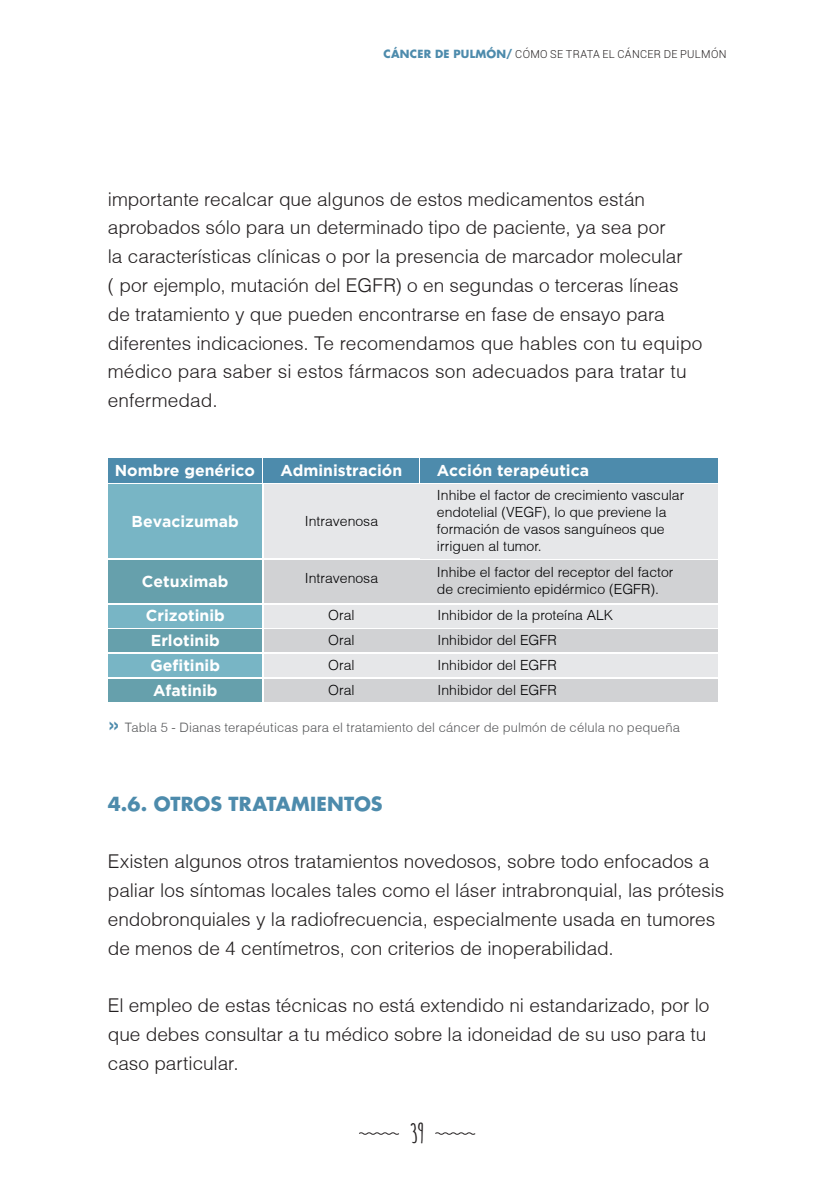
<style>
.page{position:relative;width:840px;height:1191px;background:#fff}
.page>*{position:absolute;margin:0;border:0;box-sizing:border-box;transform-origin:0 0}
.t1{font:700 26px "Amatic SC";color:#231f20}
.t2{font:300 19px/28.8px "Helvetica";color:#231f20}
.t3{font:700 19px "Futura";color:#4d8bac}
.t4{font:700 15.8px/34.6px "Gotham";color:#fff}
.t5{font:300 14px/16.8px "Helvetica";color:#000001}
.t6{font:300 13px "Helvetica";letter-spacing:.01em;color:#57585a}
.t7{font:300 11px "Roboto";letter-spacing:.025em;color:#231f20}
.s1{font-family:"Futura";font-weight:700;color:#4d8bac}
.s2{font-weight:700;font-size:22px;color:#4d8bac}
</style>
<div class="page">
<svg style="left:359px;top:1132px;width:40px;height:3px"></svg>
<svg style="left:435px;top:1132px;width:40px;height:3px"></svg>
<div style="left:264px;top:484px;width:155px;height:74px;background:#e6e7e9"></div>
<div style="left:420px;top:484px;width:297px;height:74px;background:#e6e7e9"></div>
<div style="left:108px;top:484px;width:154px;height:74px;background:#78b5c5"></div>
<div style="left:264px;top:560px;width:155px;height:42px;background:#d1d2d4"></div>
<div style="left:420px;top:560px;width:297px;height:43px;background:#d1d2d4"></div>
<div style="left:108px;top:560px;width:154px;height:42px;background:#66a0ac"></div>
<div style="left:264px;top:604px;width:155px;height:23px;background:#e6e7e9"></div>
<div style="left:420px;top:604px;width:297px;height:23px;background:#e6e7e9"></div>
<div style="left:108px;top:604px;width:154px;height:23px;background:#78b5c5"></div>
<div style="left:264px;top:654px;width:155px;height:23px;background:#e6e7e9"></div>
<div style="left:420px;top:654px;width:297px;height:23px;background:#e6e7e9"></div>
<div style="left:108px;top:654px;width:154px;height:23px;background:#78b5c5"></div>
<div style="left:264px;top:629px;width:155px;height:23px;background:#d1d2d4"></div>
<div style="left:420px;top:629px;width:297px;height:23px;background:#d1d2d4"></div>
<div style="left:108px;top:629px;width:154px;height:23px;background:#66a0ac"></div>
<div style="left:264px;top:679px;width:155px;height:23px;background:#d1d2d4"></div>
<div style="left:420px;top:679px;width:297px;height:23px;background:#d1d2d4"></div>
<div style="left:108px;top:679px;width:154px;height:23px;background:#66a0ac"></div>
<div style="left:264px;top:458px;width:154px;height:24px;background:#4d8bac"></div>
<div style="left:420px;top:458px;width:297px;height:24px;background:#4d8bac"></div>
<div style="left:108px;top:458px;width:154px;height:24px;background:#4d8bac"></div>
<p class="t7" style="left:383px;top:46px;width:344px"><span class="s1">CÁNCER DE PULMÓN/</span> CÓMO SE TRATA EL CÁNCER DE PULMÓN</p>
<p class="t2" style="left:108px;top:184px;width:595px">importante recalcar que algunos de estos medicamentos están aprobados sólo para un determinado tipo de paciente, ya sea por<br>la características clínicas o por la presencia de marcador molecular<br>( por ejemplo, mutación del EGFR) o en segundas o terceras líneas de tratamiento y que pueden encontrarse en fase de ensayo para diferentes indicaciones. Te recomendamos que hables con tu equipo médico para saber si estos fármacos son adecuados para tratar tu enfermedad.</p>
<p class="t4" style="left:115px;top:452px;width:142px">Nombre genérico</p>
<p class="t4" style="left:280px;top:452px;width:123px">Administración</p>
<p class="t4" style="left:436px;top:452px;width:154px">Acción terapéutica</p>
<p class="t4" style="left:131px;top:503px;width:109px">Bevacizumab</p>
<p class="t4" style="left:142px;top:563px;width:88px">Cetuximab<br>Crizotinib</p>
<p class="t5" style="left:305px;top:512px;width:75px">Intravenosa</p>
<p class="t5" style="left:436px;top:486px;width:249px">Inhibe el factor de crecimiento vascular endotelial (VEGF), lo que previene la formación de vasos sanguíneos que irriguen al tumor.</p>
<p class="t5" style="left:305px;top:570px;width:75px">Intravenosa</p>
<p class="t5" style="left:436px;top:563px;width:238px">Inhibe el factor del receptor del factor de crecimiento epidérmico (EGFR).</p>
<p class="t5" style="left:328px;top:607px;width:28px">Oral</p>
<p class="t5" style="left:437px;top:607px;width:177px">Inhibidor de la proteína ALK</p>
<p class="t4" style="left:151px;top:623px;width:70px">Erlotinib</p>
<p class="t5" style="left:328px;top:631px;width:28px">Oral</p>
<p class="t5" style="left:437px;top:631px;width:121px">Inhibidor del EGFR</p>
<p class="t4" style="left:153px;top:672px;width:66px">Afatinib</p>
<p class="t5" style="left:328px;top:681px;width:28px">Oral</p>
<p class="t5" style="left:437px;top:681px;width:121px">Inhibidor del EGFR</p>
<p class="t4" style="left:150px;top:648px;width:71px">Gefitinib</p>
<p class="t5" style="left:328px;top:656px;width:28px">Oral</p>
<p class="t5" style="left:437px;top:656px;width:121px">Inhibidor del EGFR</p>
<p class="t6" style="left:108px;top:719px;width:573px"><span class="s2">»</span> Tabla 5 - Dianas terapéuticas para el tratamiento del cáncer de pulmón de célula no pequeña</p>
<p class="t3" style="left:108px;top:790px;width:276px">4.6. OTROS TRATAMIENTOS</p>
<p class="t2" style="left:108px;top:847px;width:617px">Existen algunos otros tratamientos novedosos, sobre todo enfocados a paliar los síntomas locales tales como el láser intrabronquial, las prótesis endobronquiales y la radiofrecuencia, especialmente usada en tumores de menos de 4 centímetros, con criterios de inoperabilidad.</p>
<p class="t2" style="left:108px;top:991px;width:602px">El empleo de estas técnicas no está extendido ni estandarizado, por lo que debes consultar a tu médico sobre la idoneidad de su uso para tu caso particular.</p>
<h1 class="t1" style="left:410px;top:1115px;width:16px">39</h1>
</div>
